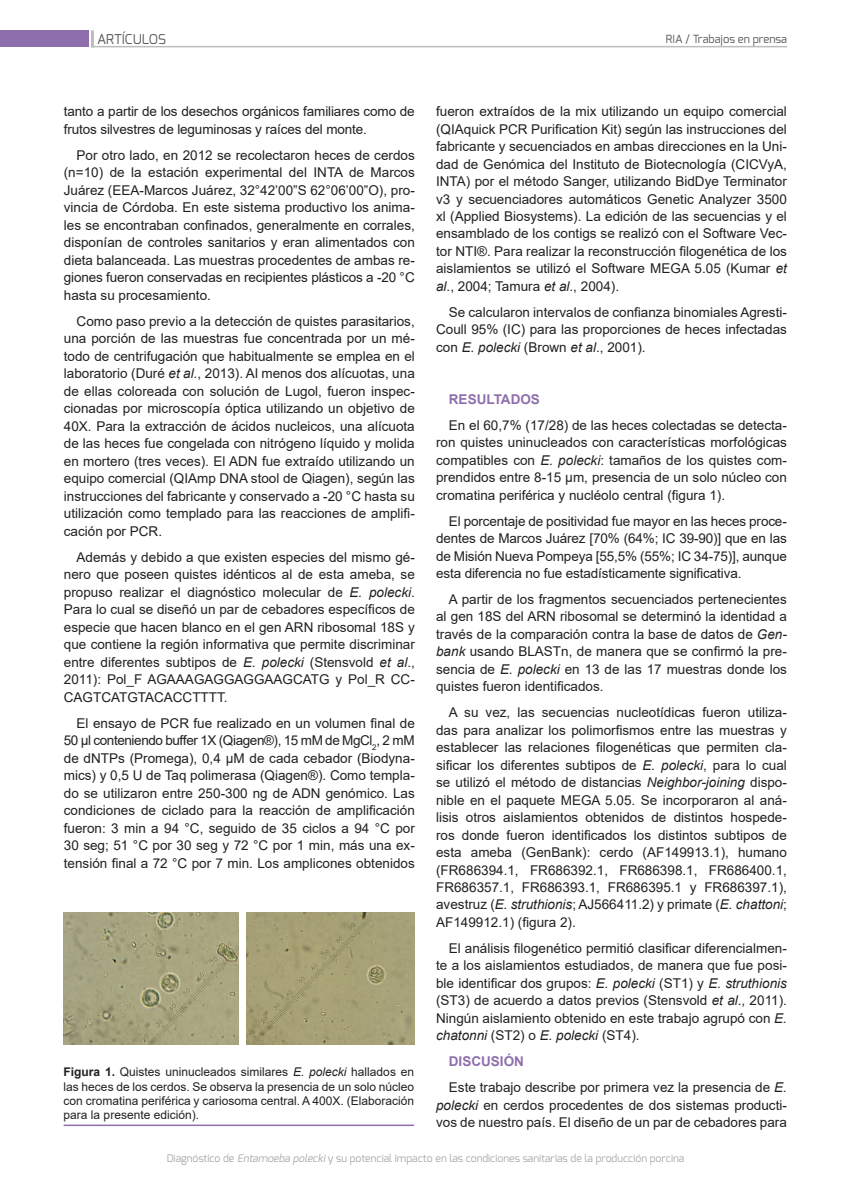
<style>
.page{position:relative;width:851px;height:1191px;background:#fff}
.page>*{position:absolute;margin:0;border:0;box-sizing:border-box;transform-origin:0 0}
.Texto{font:13.5px/17.4px "Arial";color:#231f20;text-align:justify}
.Subtitulo{font:700 13.5px "Arial";color:#8e6fac}
.t1{font:13.5px "Exo";color:#57585a}
.Tabla-Epig{font:12px/14.4px "Arial";color:#231f20;text-align:justify}
.t2{font:11.25px "Exo";color:#57585a}
.t3{font:10.5px "Exo";color:#a8a9ad}
.s1{font-style:italic}
.s2{font-weight:700}
</style>
<div class="page">
<div style="left:0;top:30px;width:89px;height:17px;background:#8e6fac"></div>
<hr style="left:91px;top:30px;width:3px;height:17px;background:#bcbdc0">
<hr style="left:91px;top:46px;width:696px;height:1px;background:#bcbdc0">
<hr style="left:64px;top:1124px;width:350px;height:2px;background:#8e6fac">
<img style="left:64px;top:912px;width:174px;height:132px">
<img style="left:247px;top:912px;width:167px;height:132px">
<p class="t1" style="left:97px;top:30px;width:70px">ARTÍCULOS</p>
<p class="t2" style="left:665px;top:31px;width:122px">RIA / Trabajos en prensa</p>
<p class="Texto" style="left:64px;top:103px;width:352px">tanto a partir de los desechos orgánicos familiares como de frutos silvestres de leguminosas y raíces del monte.</p>
<p class="Texto" style="left:64px;top:146px;width:352px;text-indent:13px">Por otro lado, en 2012 se recolectaron heces de cerdos (n=10) de la estación experimental del INTA de Marcos Juárez (EEA-Marcos Juárez, 32°42’00”S 62°06’00”O), pro&shy;vincia de Córdoba. En este sistema productivo los anima&shy;les se encontraban confinados, generalmente en corrales, disponían de controles sanitarios y eran alimentados con dieta balanceada. Las muestras procedentes de ambas re&shy;giones fueron conservadas en recipientes plásticos a -20 °C hasta su procesamiento.</p>
<p class="Texto" style="left:64px;top:312px;width:352px;text-indent:13px">Como paso previo a la detección de quistes parasitarios, una porción de las muestras fue concentrada por un mé&shy;todo de centrifugación que habitualmente se emplea en el laboratorio (Duré <span class="s1">et al.</span>, 2013). Al menos dos alícuotas, una de ellas coloreada con solución de Lugol, fueron inspec&shy;cionadas por microscopía óptica utilizando un objetivo de 40X. Para la extracción de ácidos nucleicos, una alícuota de las heces fue congelada con nitrógeno líquido y molida en mortero (tres veces). El ADN fue extraído utilizando un equipo comercial (QIAmp DNA stool de Qiagen), según las instrucciones del fabricante y conservado a -20 °C hasta su utilización como templado para las reacciones de amplifi&shy;cación por PCR.</p>
<p class="Texto" style="left:64px;top:548px;width:352px;text-indent:13px">Además y debido a que existen especies del mismo gé&shy;nero que poseen quistes idénticos al de esta ameba, se propuso realizar el diagnóstico molecular de <span class="s1">E. polecki</span>.<br>Para lo cual se diseñó un par de cebadores específicos de especie que hacen blanco en el gen ARN ribosomal 18S y que contiene la región informativa que permite discriminar entre diferentes subtipos de <span class="s1">E. polecki</span> (Stensvold <span class="s1">et al</span>., 2011): Pol_F AGAAAGAGGAGGAAGCATG y Pol_R CC-CAGTCATGTACACCTTTT.</p>
<p class="Texto" style="left:64px;top:714px;width:352px;text-indent:13px">El ensayo de PCR fue realizado en un volumen final de 50 μl conteniendo buffer 1X (Qiagen®), 15 mM de MgCl<sub>2</sub>, 2 mM de dNTPs (Promega), 0,4 μM de cada cebador (Biodyna&shy;mics) y 0,5 U de Taq polimerasa (Qiagen®). Como templa&shy;do se utilizaron entre 250-300 ng de ADN genómico. Las condiciones de ciclado para la reacción de amplificación fueron: 3 min a 94 °C, seguido de 35 ciclos a 94 °C por 30 seg; 51 °C por 30 seg y 72 °C por 1 min, más una ex&shy;tensión final a 72 °C por 7 min. Los amplicones obtenidos</p>
<p class="Tabla-Epig" style="left:64px;top:1064px;width:352px"><span class="s2">Figura 1.</span> Quistes uninucleados similares <span class="s1">E. polecki</span> hallados en las heces de los cerdos. Se observa la presencia de un solo núcleo con cromatina periférica y cariosoma central. A 400X. (Elaboración para la presente edición).</p>
<p class="Texto" style="left:436px;top:103px;width:352px">fueron extraídos de la mix utilizando un equipo comercial (QIAquick PCR Purification Kit) según las instrucciones del fabricante y secuenciados en ambas direcciones en la Uni&shy;dad de Genómica del Instituto de Biotecnología (CICVyA, INTA) por el método Sanger, utilizando BidDye Terminator v3 y secuenciadores automáticos Genetic Analyzer 3500 xl (Applied Biosystems). La edición de las secuencias y el ensamblado de los contigs se realizó con el Software Vec&shy;tor NTI®. Para realizar la reconstrucción filogenética de los aislamientos se utilizó el Software MEGA 5.05 (Kumar <span class="s1">et al</span>., 2004; Tamura <span class="s1">et al</span>., 2004).</p>
<p class="Texto" style="left:436px;top:303px;width:352px;text-indent:13px">Se calcularon intervalos de confianza binomiales Agresti-Coull 95% (IC) para las proporciones de heces infectadas con <span class="s1">E. polecki</span> (Brown <span class="s1">et al</span>., 2001).</p>
<p class="Subtitulo" style="left:449px;top:389px;width:92px">RESULTADOS</p>
<p class="Texto" style="left:436px;top:416px;width:352px;text-indent:13px">En el 60,7% (17/28) de las heces colectadas se detecta&shy;ron quistes uninucleados con características morfológicas compatibles con <span class="s1">E. polecki</span>: tamaños de los quistes com&shy;prendidos entre 8-15 µm, presencia de un solo núcleo con cromatina periférica y nucléolo central (figura 1).</p>
<p class="Texto" style="left:436px;top:512px;width:352px;text-indent:13px">El porcentaje de positividad fue mayor en las heces proce&shy;dentes de Marcos Juárez [70% (64%; IC 39-90)] que en las de Misión Nueva Pompeya [55,5% (55%; IC 34-75)], aunque esta diferencia no fue estadísticamente significativa.</p>
<p class="Texto" style="left:436px;top:590px;width:352px;text-indent:13px">A partir de los fragmentos secuenciados pertenecientes al gen 18S del ARN ribosomal se determinó la identidad a través de la comparación contra la base de datos de <span class="s1">Gen&shy;bank</span> usando BLASTn, de manera que se confirmó la pre&shy;sencia de <span class="s1">E. polecki</span> en 13 de las 17 muestras donde los quistes fueron identificados.</p>
<p class="Texto" style="left:436px;top:704px;width:352px;text-indent:13px">A su vez, las secuencias nucleotídicas fueron utiliza&shy;das para analizar los polimorfismos entre las muestras y establecer las relaciones filogenéticas que permiten cla&shy;sificar los diferentes subtipos de <span class="s1">E. polecki</span>, para lo cual se utilizó el método de distancias <span class="s1">Neighbor-joining</span> dispo&shy;nible en el paquete MEGA 5.05. Se incorporaron al aná&shy;lisis otros aislamientos obtenidos de distintos hospede&shy;ros donde fueron identificados los distintos subtipos de esta ameba (GenBank): cerdo (AF149913.1), humano (FR686394.1, FR686392.1, FR686398.1, FR686400.1, FR686357.1, FR686393.1, FR686395.1 y FR686397.1), avestruz (<span class="s1">E. struthionis</span>; AJ566411.2) y primate (<span class="s1">E. chattoni</span>; AF149912.1) (figura 2).</p>
<p class="Texto" style="left:436px;top:939px;width:352px;text-indent:13px">El análisis filogenético permitió clasificar diferencialmen&shy;te a los aislamientos estudiados, de manera que fue posi&shy;ble identificar dos grupos: <span class="s1">E. polecki</span> (ST1) y <span class="s1">E. struthionis </span>(ST3) de acuerdo a datos previos (Stensvold <span class="s1">et al</span>., 2011).<br>Ningún aislamiento obtenido en este trabajo agrupó con <span class="s1">E. chatonni</span> (ST2) o <span class="s1">E. polecki</span> (ST4).</p>
<p class="Subtitulo" style="left:449px;top:1052px;width:77px">DISCUSIÓN</p>
<p class="Texto" style="left:436px;top:1078px;width:352px;text-indent:13px">Este trabajo describe por primera vez la presencia de <span class="s1">E. polecki</span> en cerdos procedentes de dos sistemas producti&shy;vos de nuestro país. El diseño de un par de cebadores para</p>
<p class="t3" style="left:167px;top:1151px;width:519px">Diagnóstico de <span class="s1">Entamoeba polecki</span>y su potencial impacto en las condiciones sanitarias de la producción porcina</p>
</div>
